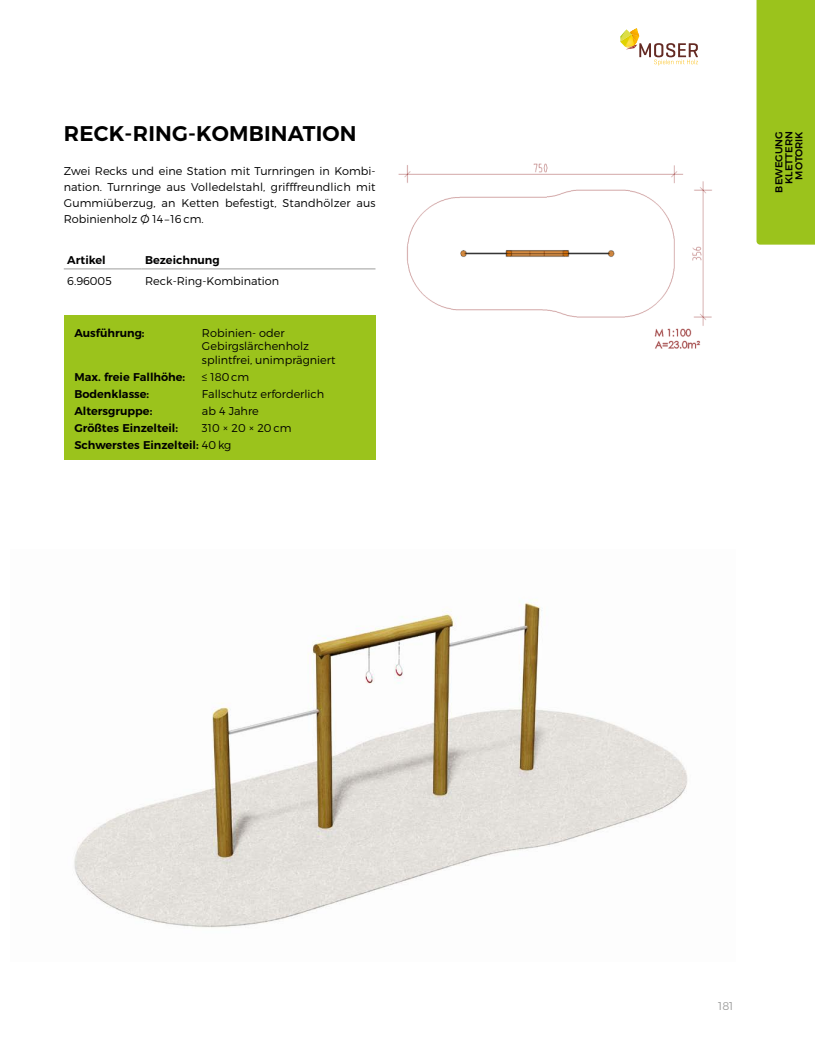
<style>
.page{position:relative;width:815px;height:1053px;background:#fff}
.page>*{position:absolute;margin:0;border:0;box-sizing:border-box;transform-origin:0 0}
.t1{font:600 21.25px "Montserrat";letter-spacing:.01em;color:#000}
.t2{font:300 11.25px/16.2px "Montserrat";color:#000;text-align:justify}
.t3{font:600 11.25px/17px "Montserrat";color:#000}
.t4{font:300 11.25px "Montserrat";color:#9d9d9c}
.t5{font:500 10px/10px "Montserrat";color:#000;text-align:right}
.s1{font-weight:300}
</style>
<div class="page">
<img style="left:398px;top:163px;width:314px;height:186px">
<img style="left:74px;top:599px;width:614px;height:329px">
<hr style="left:64px;top:268px;width:78px;height:1px;background:#9d9d9c">
<hr style="left:142px;top:268px;width:233px;height:1px;background:#9d9d9c">
<div style="left:64px;top:315px;width:312px;height:144px;background:#9bc31c"></div>
<div style="left:756px;top:0;width:59px;height:244px;background:#9bc31c"></div>
<svg style="left:620px;top:28px;width:78px;height:38px"></svg>
<h1 class="t1" style="left:64px;top:116px;width:294px">RECK-RING-KOMBINATION</h1>
<p class="t2" style="left:64px;top:162px;width:313px">Zwei Recks und eine Station mit Turnringen in Kombi&shy;nation. Turnringe aus Volledelstahl, grifffreundlich mit Gummiüberzug, an Ketten befestigt, Standhölzer aus Robinienholz Ø 14– 16 cm.</p>
<p class="t3" style="left:67px;top:250px;width:40px">Artikel</p>
<p class="t3" style="left:145px;top:250px;width:76px">Bezeichnung</p>
<p class="t2" style="left:67px;top:273px;width:46px">6.96005</p>
<p class="t2" style="left:145px;top:273px;width:136px">Reck-Ring-Kombination</p>
<p class="t3" style="left:74px;top:323px;width:72px">Ausführung:</p>
<p class="t2" style="left:202px;top:325px;width:135px;line-height:13.5px;text-align:left">Robinien- oder<br>Gebirgslärchenholz splintfrei, unimprägniert</p>
<p class="t3" style="left:74px;top:367px;width:112px">Max. freie Fallhöhe:</p>
<p class="t2" style="left:202px;top:368px;width:49px">≤ 180 cm</p>
<p class="t3" style="left:74px;top:384px;width:76px">Bodenklasse:</p>
<p class="t2" style="left:202px;top:385px;width:124px">Fallschutz erforderlich</p>
<p class="t3" style="left:74px;top:401px;width:79px">Altersgruppe:</p>
<p class="t2" style="left:202px;top:402px;width:58px">ab 4 Jahre</p>
<p class="t3" style="left:74px;top:418px;width:105px">Größtes Einzelteil:</p>
<p class="t3" style="left:74px;top:418px;width:219px;text-indent:128px"><span class="s1">310 × 20 × 20 cm<br></span>Schwerstes Einzelteil: <span class="s1">40 kg</span></p>
<p class="t5" style="left:773px;top:192px;width:63px;rotate:-90deg">BEWEGUNG<br>KLETTERN<br>MOTORIK</p>
<p class="t4" style="left:718px;top:999px;width:17px">181</p>
</div>
